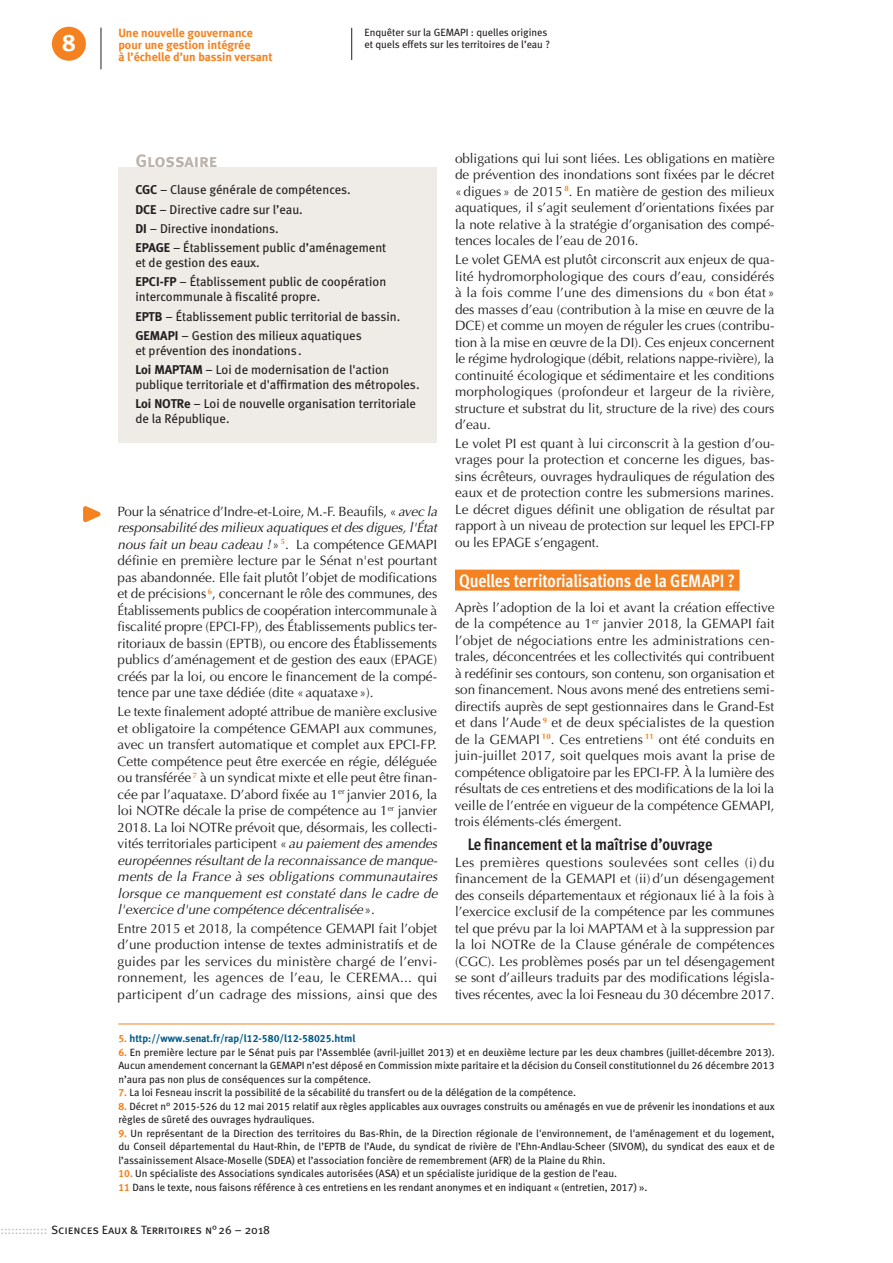
<style>
.page{position:relative;width:893px;height:1263px;background:#fff}
.page>*{position:absolute;margin:0;border:0;box-sizing:border-box;transform-origin:0 0}
.t1{font:24px "Meta Bold Caps Expert";color:#fff}
.H1_L1{font:700 18px "Meta Cond OT";letter-spacing:-.015em;color:#fff}
.t2{font:18px "Meta Bold LF Caps";letter-spacing:-.005em;color:#bcb4ab}
.t3{font:700 16.5px "Meta Cond OT";color:#231f20}
.t4{font:13.5px/16.5px "Optima";letter-spacing:-.005em;color:#231f20;text-align:justify}
.titre_figure{font:12.75px/15px "Meta Book LF";color:#231f20}
.t5{font:700 12px/12px "Meta";color:#f58220}
.t6{font:12px "Meta Book Caps";color:#231f20}
.coordonnées{font:10.5px/13.5px "Meta Book LF";color:#231f20;text-align:justify}
.roulette_article{font:10.5px/12px "Meta Book LF";color:#231f20}
.coordonnées-2{font:10.5px "Meta Bold LF";color:#005c8a}
.s1{font-family:"Meta Bold LF"}
.s2{font-style:italic}
.s3{color:#f58220}
.s4{font-family:"Meta Bold LF";color:#f58220}
.s5{color:#bcbdc0}
</style>
<div class="page">
<hr style="left:351px;top:28px;width:1px;height:32px;background:#231f20">
<div style="left:455px;top:570px;width:284px;height:21px;background:#f58220"></div>
<svg style="left:83px;top:506px;width:18px;height:16px"></svg>
<hr style="left:118px;top:1024px;width:657px;height:1px;background:#f58220">
<div style="left:118px;top:167px;width:319px;height:276px;background:#efece8"></div>
<div style="left:52px;top:27px;width:34px;height:34px;background:#f58220;border-radius:50%"></div>
<hr style="left:101px;top:28px;width:1px;height:41px;background:#231f20">
<h1 class="t1" style="left:62px;top:28px;width:16px">8</h1>
<p class="t5" style="left:118px;top:26px;width:156px">Une nouvelle gouvernance pour une gestion intégrée<br>à l’échelle d’un bassin versant</p>
<p class="roulette_article" style="left:364px;top:26px;width:187px">Enquêter sur la GEMAPI : quelles origines et quels effets sur les territoires de l’eau ?</p>
<p class="t4" style="left:455px;top:150px;width:321px">obligations qui lui sont liées. Les obligations en matière de prévention des inondations sont fixées par le décret «digues » de 2015 <sup>8</sup>. En matière de gestion des milieux aquatiques, il s’agit seulement d’orientations fixées par la note relative à la stratégie d’organisation des compé&shy;tences locales de l’eau de 2016.</p>
<p class="t4" style="left:455px;top:251px;width:321px">Le volet GEMA est plutôt circonscrit aux enjeux de qua&shy;lité hydromorphologique des cours d’eau, considérés à la fois comme l’une des dimensions du « bon état » des masses d’eau (contribution à la mise en œuvre de la DCE) et comme un moyen de réguler les crues (contribu&shy;tion à la mise en œuvre de la DI). Ces enjeux concernent le régime hydrologique (débit, relations nappe-rivière), la continuité écologique et sédimentaire et les conditions morphologiques (profondeur et largeur de la rivière, structure et substrat du lit, structure de la rive) des cours d’eau.</p>
<p class="t4" style="left:455px;top:435px;width:321px">Le volet PI est quant à lui circonscrit à la gestion d’ou&shy;vrages pour la protection et concerne les digues, bas&shy;sins écrêteurs, ouvrages hydrauliques de régulation des eaux et de protection contre les submersions marines.<br>Le décret digues définit une obligation de résultat par rapport à un niveau de protection sur lequel les EPCI-FP ou les EPAGE s’engagent.</p>
<p class="H1_L1" style="left:459px;top:569px;width:277px">Quelles territorialisations de la GEMAPI ?</p>
<p class="t4" style="left:455px;top:599px;width:321px">Après l’adoption de la loi et avant la création effective de la compétence au 1<sup>er</sup> janvier 2018, la GEMAPI fait l’objet de négociations entre les administrations cen&shy;trales, déconcentrées et les collectivités qui contribuent à redéfinir ses contours, son contenu, son organisation et son financement. Nous avons mené des entretiens semi&shy;directifs auprès de sept gestionnaires dans le Grand-Est et dans l’Aude <sup>9</sup> et de deux spécialistes de la question de la GEMAPI <sup>10</sup>. Ces entretiens <sup>11</sup> ont été conduits en juin-juillet 2017, soit quelques mois avant la prise de compétence obligatoire par les EPCI-FP. À la lumière des résultats de ces entretiens et des modifications de la loi la veille de l’entrée en vigueur de la compétence GEMAPI, trois éléments-clés émergent.</p>
<h2 class="t3" style="left:468px;top:834px;width:246px">Le financement et la maîtrise d’ouvrage</h2>
<p class="t4" style="left:455px;top:854px;width:321px">Les premières questions soulevées sont celles (i) du financement de la GEMAPI et (ii) d’un désengagement des conseils départementaux et régionaux lié à la fois à l’exercice exclusif de la compétence par les communes tel que prévu par la loi MAPTAM et à la suppression par la loi NOTRe de la Clause générale de compétences (CGC). Les problèmes posés par un tel désengagement se sont d’ailleurs traduits par des modifications législa&shy;tives récentes, avec la loi Fesneau du 30 décembre 2017.</p>
<p class="t2" style="left:135px;top:150px;width:83px">Glossaire</p>
<p class="titre_figure" style="left:135px;top:182px;width:217px"><span class="s1">CGC</span> – Clause générale de compétences.</p>
<p class="titre_figure" style="left:135px;top:202px;width:169px"><span class="s1">DCE</span> – Directive cadre sur l’eau.</p>
<p class="titre_figure" style="left:135px;top:221px;width:145px"><span class="s1">DI</span> – Directive inondations.</p>
<p class="titre_figure" style="left:135px;top:240px;width:252px"><span class="s1">EPAGE</span> – Établissement public d’aménagement et de gestion des eaux.</p>
<p class="titre_figure" style="left:135px;top:274px;width:252px"><span class="s1">EPCI-FP</span> – Établissement public de coopération intercommunale à fiscalité propre.</p>
<p class="titre_figure" style="left:135px;top:309px;width:266px"><span class="s1">EPTB</span> – Établissement public territorial de bassin.</p>
<p class="titre_figure" style="left:135px;top:328px;width:228px"><span class="s1">GEMAPI</span> – Gestion des milieux aquatiques et prévention des inondations.</p>
<p class="titre_figure" style="left:135px;top:362px;width:286px"><span class="s1">Loi MAPTAM</span> – Loi de modernisation de l'action publique territoriale et d'affirmation des métropoles.</p>
<p class="titre_figure" style="left:135px;top:396px;width:282px"><span class="s1">Loi NOTRe</span> – Loi de nouvelle organisation territoriale de la République.</p>
<p class="t4" style="left:118px;top:503px;width:321px">Pour la sénatrice d’Indre-et-Loire, M.-F. Beaufils, «<span class="s2">avec la responsabilité des milieux aquatiques et des digues, l'État nous fait un beau cadeau !</span> » <sup>5</sup>. La compétence GEMAPI définie en première lecture par le Sénat n'est pourtant pas abandonnée. Elle fait plutôt l’objet de modifications et de précisions <sup>6</sup>, concernant le rôle des communes, des Établissements publics de coopération intercommunale à fiscalité propre (EPCI-FP), des Établissements publics ter&shy;ritoriaux de bassin (EPTB), ou encore des Établissements publics d’aménagement et de gestion des eaux (EPAGE) créés par la loi, ou encore le financement de la compé&shy;tence par une taxe dédiée (dite « aquataxe»).</p>
<p class="t4" style="left:118px;top:703px;width:321px">Le texte finalement adopté attribue de manière exclusive et obligatoire la compétence GEMAPI aux communes, avec un transfert automatique et complet aux EPCI-FP.<br>Cette compétence peut être exercée en régie, déléguée ou transférée <sup>7</sup> à un syndicat mixte et elle peut être finan&shy;cée par l’aquataxe. D’abord fixée au 1<sup>er</sup> janvier 2016, la loi NOTRe décale la prise de compétence au 1<sup>er</sup> janvier 2018. La loi NOTRe prévoit que, désormais, les collecti&shy;vités territoriales participent « <span class="s2">au paiement des amendes européennes résultant de la reconnaissance de manque&shy;ments de la France à ses obligations communautaires lorsque ce manquement est constaté dans le cadre de l'exercice d'une compétence décentralisée</span> ».</p>
<p class="t4" style="left:118px;top:920px;width:321px">Entre 2015 et 2018, la compétence GEMAPI fait l’objet d’une production intense de textes administratifs et de guides par les services du ministère chargé de l’envi&shy;ronnement, les agences de l’eau, le CEREMA... qui participent d’un cadrage des missions, ainsi que des</p>
<p class="coordonnées-2" style="left:118px;top:1032px;width:238px"><span class="s3">5.</span> http://www.senat.fr/rap/l12-580/l12-58025.html</p>
<p class="coordonnées" style="left:118px;top:1045px;width:658px"><span class="s4">6.</span> En première lecture par le Sénat puis par l’Assemblée (avril-juillet 2013) et en deuxième lecture par les deux chambres (juillet-décembre 2013).<br>Aucun amendement concernant la GEMAPI n’est déposé en Commission mixte paritaire et la décision du Conseil constitutionnel du 26 décembre 2013 n’aura pas non plus de conséquences sur la compétence.</p>
<p class="coordonnées" style="left:118px;top:1085px;width:459px"><span class="s4">7.</span> La loi Fesneau inscrit la possibilité de la sécabilité du transfert ou de la délégation de la compétence.</p>
<p class="coordonnées" style="left:118px;top:1099px;width:658px"><span class="s4">8.</span> Décret n° 2015-526 du 12 mai 2015 relatif aux règles applicables aux ouvrages construits ou aménagés en vue de prévenir les inondations et aux règles de sûreté des ouvrages hydrauliques.</p>
<p class="coordonnées" style="left:118px;top:1126px;width:658px"><span class="s4">9.</span> Un représentant de la Direction des territoires du Bas-Rhin, de la Direction régionale de l'environnement, de l'aménagement et du logement, du Conseil départemental du Haut-Rhin, de l’EPTB de l’Aude, du syndicat de rivière de l’Ehn-Andlau-Scheer (SIVOM), du syndicat des eaux et de l’assainissement Alsace-Moselle (SDEA) et l’association foncière de remembrement (AFR) de la Plaine du Rhin.</p>
<p class="coordonnées" style="left:118px;top:1166px;width:500px"><span class="s4">10.</span> Un spécialiste des Associations syndicales autorisées (ASA) et un spécialiste juridique de la gestion de l’eau.</p>
<p class="coordonnées" style="left:118px;top:1180px;width:531px"><span class="s4">11</span> Dans le texte, nous faisons référence à ces entretiens en les rendant anonymes et en indiquant « (entretien, 2017) ».</p>
<p class="t6" style="left:0;top:1223px;width:271px"><span class="s5">:::::::::::::</span> Sciences Eaux &amp; Territoires n°26 – 2018</p>
</div>
